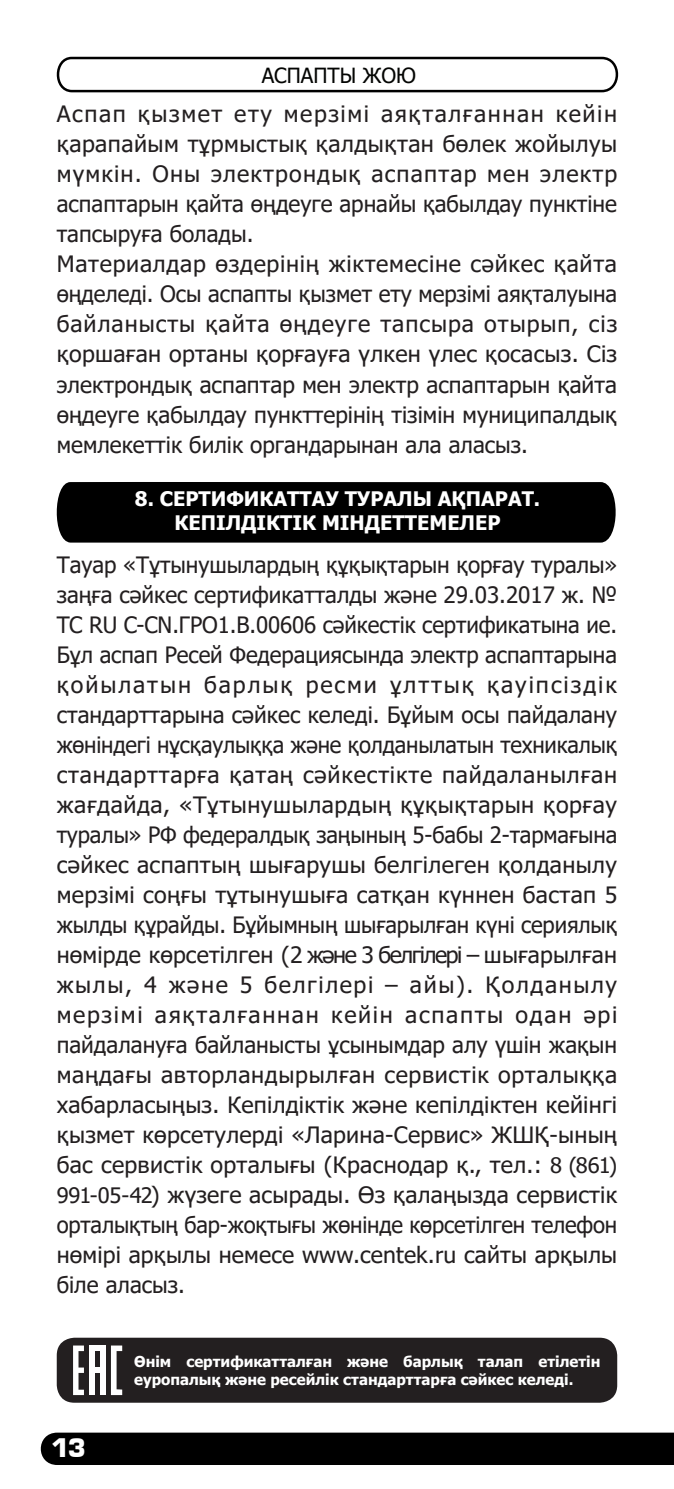
<style>
.page{position:relative;width:674px;height:1489px;background:#fff}
.page>*{position:absolute;margin:0;border:0;box-sizing:border-box;transform-origin:0 0}
.t1{font:700 25px "Europe";color:#fff}
.t2{font:22.5px/30px "Tahoma";color:#231f20;text-align:justify}
.t3{font:20.75px "Tahoma";color:#040503}
.заголовок_1_каз{font:700 20px/24px "Tahoma";color:#fff;text-align:center}
.t4{font:700 15px/18px "Tahoma";color:#fff}
.s1{font-size:21.25px}
</style>
<div class="page">
<div style="left:40px;top:1432px;width:633px;height:32px;background:#000"></div>
<svg style="left:56px;top:56px;width:563px;height:37px"></svg>
<div style="left:56px;top:482px;width:560px;height:60px;background:#000"></div>
<div style="left:57px;top:1337px;width:560px;height:65px;background:#231f20;border-radius:18px"></div>
<svg style="left:73px;top:1345px;width:11px;height:49px"></svg>
<svg style="left:111px;top:1345px;width:11px;height:49px"></svg>
<div style="left:89px;top:1345px;width:6px;height:49px;background:#fff"></div>
<div style="left:100px;top:1345px;width:6px;height:49px;background:#fff"></div>
<svg style="left:95px;top:1367px;width:5px;height:5px"></svg>
<svg style="left:95px;top:1345px;width:5px;height:5px"></svg>
<p class="t3" style="left:261px;top:61px;width:156px">АСПАПТЫ ЖОЮ</p>
<p class="t2" style="left:57px;top:100px;width:561px">Аспап қызмет ету мерзімі аяқталғаннан кейін қарапайым тұрмыстық қалдықтан бөлек жойылуы мүмкін. Оны электрондық аспаптар мен электр аспаптарын қайта өңдеуге арнайы қабылдау пунктіне тапсыруға болады.</p>
<p class="t2" style="left:57px;top:250px;width:561px">Материалдар өздерінің жіктемесіне сәйкес қайта өңделеді. Осы аспапты қызмет ету мерзімі аяқталуына байланысты қайта өңдеуге тапсыра отырып, сіз қоршаған ортаны қорғауға үлкен үлес қосасыз. Сіз электрондық аспаптар мен электр аспаптарын қайта өңдеуге қабылдау пункттерінің тізімін муниципалдық мемлекеттік билік органдарынан ала аласыз.</p>
<p class="заголовок_1_каз" style="left:135px;top:488px;width:406px">8. СЕРТИФИКАТТАУ ТУРАЛЫ АҚПАРАТ.<br>КЕПІЛДІКТІК МІНДЕТТЕМЕЛЕР</p>
<p class="t2" style="left:57px;top:550px;width:561px">Тауар «Тұтынушылардың құқықтарын қорғау туралы» заңға сәйкес сертификатталды және 29.03.2017 ж. № TC RU C-CN.ГРО1.В.00606 сәйкестік сертификатына ие.</p>
<p class="t2" style="left:57px;top:640px;width:561px">Бұл аспап Ресей Федерациясында электр аспаптарына қойылатын барлық ресми ұлттық қауіпсіздік стандарттарына сәйкес келеді. Бұйым осы пайдалану жөніндегі нұсқаулыққа және қолданылатын техникалық стандарттарға қатаң сәйкестікте пайдаланылған жағдайда, «Тұтынушылардың құқықтарын қорғау туралы» РФ федералдық заңының 5-бабы 2-тармағына сәйкес аспаптың шығарушы белгілеген қолданылу мерзімі соңғы тұтынушыға сатқан күннен бастап 5 жылды құрайды. Бұйымның шығарылған күні сериялық нөмірде көрсетілген (2 және 3 белгілері – шығарылған жылы, 4 және 5 белгілері – айы). Қолданылу мерзімі аяқталғаннан кейін аспапты одан әрі пайдалануға байланысты ұсынымдар алу үшін жақын маңдағы авторландырылған сервистік орталыққа хабарласыңыз. Кепілдіктік және кепілдіктен кейінгі қызмет көрсетулерді «Ларина-Сервис» ЖШҚ-ының бас сервистік орталығы (Краснодар қ., тел.: <span class="s1">8 (861)<br>991-05-42</span>) жүзеге асырады. Өз қалаңызда сервистік орталықтың бар-жоқтығы жөнінде көрсетілген телефон нөмірі арқылы немесе www.centek.ru сайты арқылы біле аласыз.</p>
<p class="t1" style="left:51px;top:1432px;width:36px">13</p>
<p class="t4" style="left:134px;top:1352px;width:467px">Өнім сертификатталған және барлық талап етілетін еуропалық және ресейлік стандарттарға сәйкес келеді.</p>
</div>
